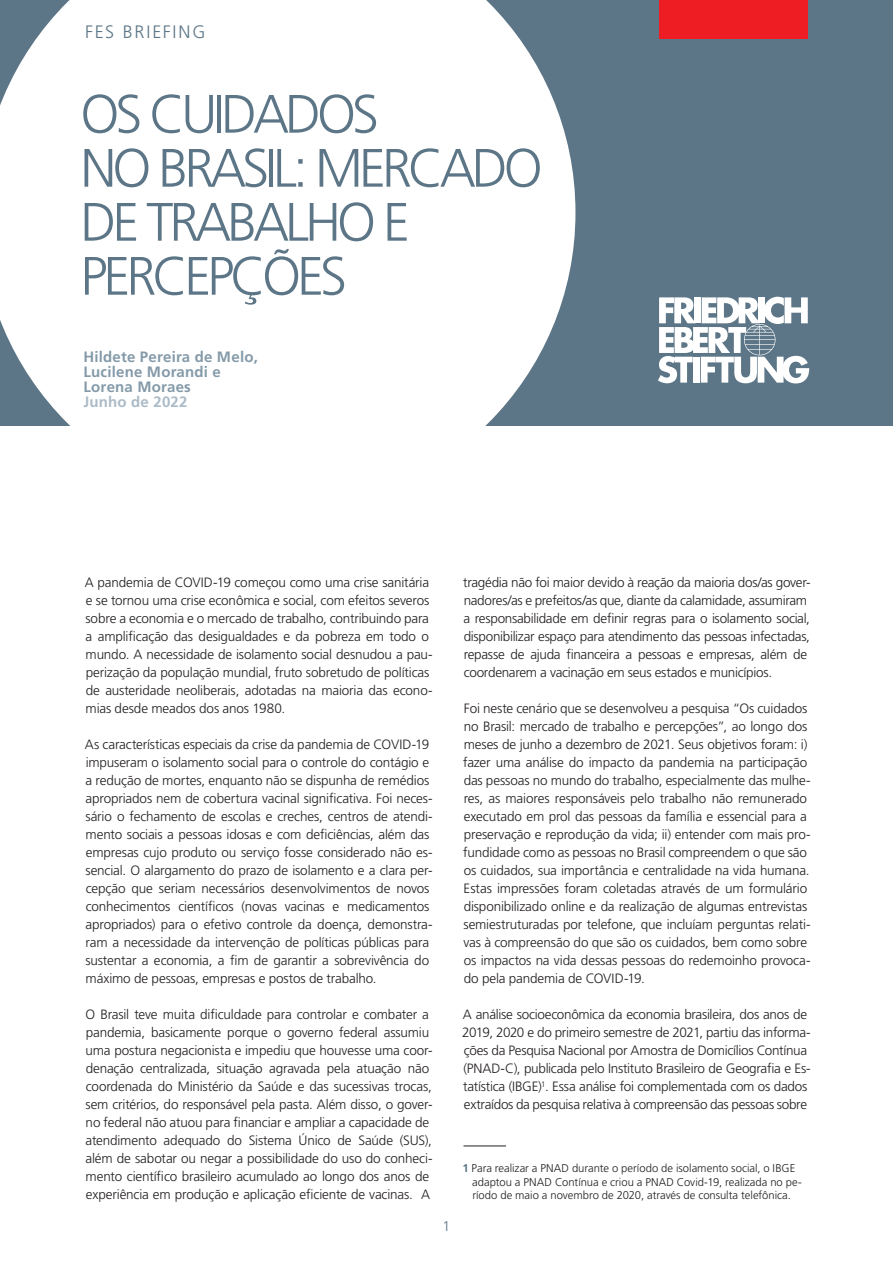
<style>
.page{position:relative;width:893px;height:1263px;background:#fff}
.page>*{position:absolute;margin:0;border:0;box-sizing:border-box;transform-origin:0 0}
.Título{font:300 54px/54px "Frutiger";letter-spacing:-.075em;color:#5c7687}
.Briefing{font:300 18px "Frutiger";letter-spacing:.095em;color:#5c7687}
.AUTOR{font:700 15px "Frutiger";letter-spacing:.015em;color:#849aa9}
.Data{font:700 15px "Frutiger";letter-spacing:.015em;color:#abbbc7}
.Seitenzahlen_mittig{font:300 14.1px "Frutiger";color:#5c7687}
.Texto_4mm{font:300 13.5px/18px "Frutiger";letter-spacing:-.015em;color:#231f20}
.Rodapé{font:300 11.25px/13.5px "Frutiger";color:#231f20}
.s1{font-weight:700;color:#5c7687}
</style>
<div class="page">
<div style="left:0;top:0;width:893px;height:425px;background:#5c7687"></div>
<svg style="left:0;top:0;width:575px;height:425px;background:#f3f4f6"></svg>
<hr style="left:463px;top:1146px;width:43px;height:1px;background:#231f20">
<svg style="left:658px;top:297px;width:151px;height:86px"></svg>
<div style="left:659px;top:0;width:149px;height:38px;background:#ee1d23"></div>
<p class="Briefing" style="left:85px;top:22px;width:122px">FES BRIEFING</p>
<p class="Título" style="left:80px;top:87px;width:300px">OS CUIDADOS</p>
<p class="Título" style="left:80px;top:141px;width:464px">NO BRASIL: MERCADO<br>DE TRABALHO E<br>PERCEPÇÕES</p>
<p class="AUTOR" style="left:83px;top:348px;width:176px">Hildete Pereira de Melo,</p>
<p class="AUTOR" style="left:83px;top:363px;width:139px">Lucilene Morandi e</p>
<p class="AUTOR" style="left:83px;top:378px;width:109px">Lorena Moraes</p>
<p class="Data" style="left:83px;top:393px;width:106px">Junho de 2022</p>
<p class="Texto_4mm" style="left:85px;top:573px;width:349px">A pandemia de COVID-19 começou como uma crise sanitária e se tornou uma crise econômica e social, com efeitos severos sobre a economia e o mercado de trabalho, contribuindo para a amplificação das desigualdades e da pobreza em todo o mundo. A necessidade de isolamento social desnudou a pau&shy;perização da população mundial, fruto sobretudo de políticas de austeridade neoliberais, adotadas na maioria das econo&shy;mias desde meados dos anos 1980.</p>
<p class="Texto_4mm" style="left:85px;top:735px;width:349px">As características especiais da crise da pandemia de COVID-19 impuseram o isolamento social para o controle do contágio e a redução de mortes, enquanto não se dispunha de remédios apropriados nem de cobertura vacinal significativa. Foi neces&shy;sário o fechamento de escolas e creches, centros de atendi&shy;mento sociais a pessoas idosas e com deficiências, além das empresas cujo produto ou serviço fosse considerado não es&shy;sencial. O alargamento do prazo de isolamento e a clara per&shy;cepção que seriam necessários desenvolvimentos de novos conhecimentos científicos (novas vacinas e medicamentos apropriados) para o efetivo controle da doença, demonstra&shy;ram a necessidade da intervenção de políticas públicas para sustentar a economia, a fim de garantir a sobrevivência do máximo de pessoas, empresas e postos de trabalho.</p>
<p class="Texto_4mm" style="left:85px;top:1005px;width:349px">O Brasil teve muita dificuldade para controlar e combater a pandemia, basicamente porque o governo federal assumiu uma postura negacionista e impediu que houvesse uma coor&shy;denação centralizada, situação agravada pela atuação não coordenada do Ministério da Saúde e das sucessivas trocas, sem critérios, do responsável pela pasta. Além disso, o gover&shy;no federal não atuou para financiar e ampliar a capacidade de atendimento adequado do Sistema Único de Saúde (SUS), além de sabotar ou negar a possibilidade do uso do conheci&shy;mento científico brasileiro acumulado ao longo dos anos de experiência em produção e aplicação eficiente de vacinas. A</p>
<p class="Seitenzahlen_mittig" style="left:443px;top:1218px;width:9px">1</p>
<p class="Texto_4mm" style="left:463px;top:573px;width:349px">tragédia não foi maior devido à reação da maioria dos/as gover&shy;nadores/as e prefeitos/as que, diante da calamidade, assumiram a responsabilidade em definir regras para o isolamento social, disponibilizar espaço para atendimento das pessoas infectadas, repasse de ajuda financeira a pessoas e empresas, além de coordenarem a vacinação em seus estados e municípios.</p>
<p class="Texto_4mm" style="left:463px;top:699px;width:349px">Foi neste cenário que se desenvolveu a pesquisa “Os cuidados no Brasil: mercado de trabalho e percepções”, ao longo dos meses de junho a dezembro de 2021. Seus objetivos foram: i) fazer uma análise do impacto da pandemia na participação das pessoas no mundo do trabalho, especialmente das mulhe&shy;res, as maiores responsáveis pelo trabalho não remunerado executado em prol das pessoas da família e essencial para a preservação e reprodução da vida; ii) entender com mais pro&shy;fundidade como as pessoas no Brasil compreendem o que são os cuidados, sua importância e centralidade na vida humana.<br>Estas impressões foram coletadas através de um formulário disponibilizado online e da realização de algumas entrevistas semiestruturadas por telefone, que incluíam perguntas relati&shy;vas à compreensão do que são os cuidados, bem como sobre os impactos na vida dessas pessoas do redemoinho provoca&shy;do pela pandemia de COVID-19.</p>
<p class="Texto_4mm" style="left:462px;top:1005px;width:350px">A análise socioeconômica da economia brasileira, dos anos de 2019, 2020 e do primeiro semestre de 2021, partiu das informa&shy;ções da Pesquisa Nacional por Amostra de Domicílios Contínua (PNAD-C), publicada pelo Instituto Brasileiro de Geografia e Es&shy;tatística (IBGE)<sup>1</sup>. Essa análise foi complementada com os dados extraídos da pesquisa relativa à compreensão das pessoas sobre</p>
<p class="Rodapé" style="left:472px;top:1161px;width:331px;text-indent:-10px"><span class="s1">1</span> Para realizar a PNAD durante o período de isolamento social, o IBGE adaptou a PNAD Contínua e criou a PNAD Covid-19, realizada no pe&shy;ríodo de maio a novembro de 2020, através de consulta telefônica.</p>
</div>
